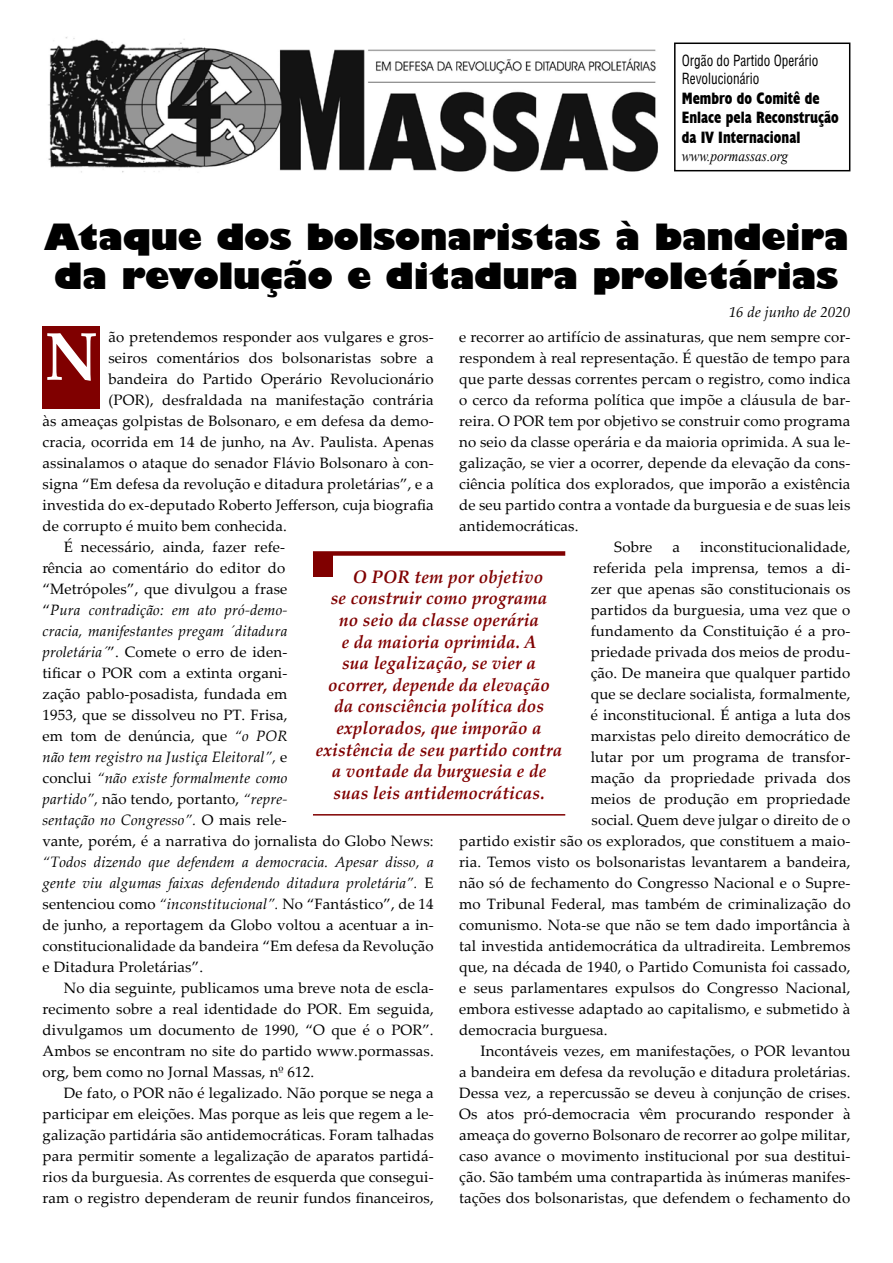
<style>
.page{position:relative;width:893px;height:1263px;background:#fff}
.page>*{position:absolute;margin:0;border:0;box-sizing:border-box;transform-origin:0 0}
.t1{font:700 67.5px "Palatino Linotype";color:#fff;scale:.95 1}
.t2{font:800 36px/39px "Humanist 521 BT";color:#000}
.t3{font:italic 700 18px "Palatino Linotype";letter-spacing:.01em;color:#800000;scale:.95 1}
.t4{font:700 condensed 16.5px/19.5px "Humanist 521 BT Xtra";color:#000;scale:.9 1}
.t5{font:15px/21px "Palatino Linotype";letter-spacing:.01em;color:#000;text-align:justify}
.t6{font:italic 15px "Palatino Linotype";letter-spacing:.01em;color:#000}
.t7{font:15px/18px "Switzerland Condensed";color:#000;scale:.88 1}
.t8{font:italic 15px "Times New Roman";color:#000;scale:.88 1}
.s1{font-style:normal}
.s2{font-style:italic}
</style>
<div class="page">
<img style="left:48px;top:37px;width:611px;height:136px">
<div style="left:674px;top:43px;width:176px;height:128px;border:2px solid #000"></div>
<div style="left:43px;top:326px;width:57px;height:83px;background:#800000"></div>
<div style="left:313px;top:551px;width:252px;height:5px;background:#800000"></div>
<hr style="left:313px;top:814px;width:252px;height:1px;background:#800000">
<div style="left:313px;top:555px;width:19px;height:21px;background:#800000"></div>
<p class="t7" style="left:682px;top:51px;width:157px">Orgão do Partido Operário<br>Revolucionário</p>
<p class="t4" style="left:682px;top:88px;width:176px">Membro do Comitê de<br>Enlace pela Reconstrução da IV Internacional</p>
<p class="t8" style="left:682px;top:145px;width:122px">www.pormassas.org</p>
<h2 class="t2" style="left:44px;top:217px;width:806px">Ataque dos bolsonaristas à bandeira da revolução e ditadura proletárias</h2>
<p class="t6" style="left:729px;top:301px;width:123px">16 de junho de 2020</p>
<p class="t5" style="left:459px;top:326px;width:393px">e recorrer ao artifício de assinaturas, que nem sempre cor-</p>
<p class="t5" style="left:459px;top:347px;width:393px">respondem à real representação. É questão de tempo para</p>
<p class="t5" style="left:459px;top:368px;width:393px">que parte dessas correntes percam o registro, como indica</p>
<p class="t5" style="left:459px;top:389px;width:393px">o cerco da reforma política que impõe a cláusula de bar-</p>
<p class="t5" style="left:459px;top:410px;width:393px">reira. O POR tem por objetivo se construir como programa</p>
<p class="t5" style="left:459px;top:431px;width:393px">no seio da classe operária e da maioria oprimida. A sua le-</p>
<p class="t5" style="left:459px;top:452px;width:393px">galização, se vier a ocorrer, depende da elevação da cons-</p>
<p class="t5" style="left:459px;top:473px;width:393px">ciência política dos explorados, que imporão a existência</p>
<p class="t5" style="left:459px;top:494px;width:393px">de seu partido contra a vontade da burguesia e de suas leis</p>
<p class="t5" style="left:459px;top:515px;width:121px">antidemocráticas.</p>
<p class="t5" style="left:614px;top:536px;width:40px">Sobre</p>
<p class="t5" style="left:672px;top:536px;width:9px">a</p>
<p class="t5" style="left:700px;top:536px;width:152px">inconstitucionalidade,</p>
<p class="t5" style="left:593px;top:557px;width:259px">referida pela imprensa, temos a di-</p>
<p class="t5" style="left:591px;top:578px;width:261px">zer que apenas são constitucionais os</p>
<p class="t5" style="left:591px;top:599px;width:261px">partidos da burguesia, uma vez que o</p>
<p class="t5" style="left:591px;top:620px;width:261px">fundamento da Constituição é a pro-</p>
<p class="t5" style="left:591px;top:641px;width:261px">priedade privada dos meios de produ-</p>
<p class="t5" style="left:591px;top:662px;width:261px">ção. De maneira que qualquer partido</p>
<p class="t5" style="left:591px;top:683px;width:261px">que se declare socialista, formalmente,</p>
<p class="t5" style="left:591px;top:704px;width:261px">é inconstitucional. É antiga a luta dos</p>
<p class="t5" style="left:591px;top:725px;width:261px">marxistas pelo direito democrático de</p>
<p class="t5" style="left:591px;top:746px;width:261px">lutar por um programa de transfor-</p>
<p class="t5" style="left:591px;top:767px;width:261px">mação da propriedade privada dos</p>
<p class="t5" style="left:591px;top:788px;width:261px">meios de produção em propriedade</p>
<p class="t5" style="left:591px;top:809px;width:260px">social. Quem deve julgar o direito de o</p>
<p class="t5" style="left:459px;top:830px;width:393px">partido existir são os explorados, que constituem a maio-</p>
<p class="t5" style="left:459px;top:851px;width:393px">ria. Temos visto os bolsonaristas levantarem a bandeira,</p>
<p class="t5" style="left:459px;top:872px;width:393px">não só de fechamento do Congresso Nacional e o Supre-</p>
<p class="t5" style="left:459px;top:893px;width:393px">mo Tribunal Federal, mas também de criminalização do</p>
<p class="t5" style="left:459px;top:914px;width:393px">comunismo. Nota-se que não se tem dado importância à</p>
<p class="t5" style="left:459px;top:935px;width:393px">tal investida antidemocrática da ultradireita. Lembremos</p>
<p class="t5" style="left:459px;top:956px;width:393px">que, na década de 1940, o Partido Comunista foi cassado,</p>
<p class="t5" style="left:459px;top:977px;width:393px">e seus parlamentares expulsos do Congresso Nacional,</p>
<p class="t5" style="left:459px;top:998px;width:393px">embora estivesse adaptado ao capitalismo, e submetido à</p>
<p class="t5" style="left:459px;top:1019px;width:150px">democracia burguesa.</p>
<p class="t5" style="left:480px;top:1040px;width:371px">Incontáveis vezes, em manifestações, o POR levantou</p>
<p class="t5" style="left:459px;top:1061px;width:393px">a bandeira em defesa da revolução e ditadura proletárias.</p>
<p class="t5" style="left:459px;top:1082px;width:393px">Dessa vez, a repercussão se deveu à conjunção de crises.</p>
<p class="t5" style="left:459px;top:1103px;width:393px">Os atos pró-democracia vêm procurando responder à</p>
<p class="t5" style="left:459px;top:1124px;width:393px">ameaça do governo Bolsonaro de recorrer ao golpe militar,</p>
<p class="t5" style="left:459px;top:1145px;width:393px">caso avance o movimento institucional por sua destitui-</p>
<p class="t5" style="left:459px;top:1166px;width:393px">ção. São também uma contrapartida às inúmeras manifes-</p>
<p class="t5" style="left:459px;top:1187px;width:393px">tações dos bolsonaristas, que defendem o fechamento do</p>
<p class="t5" style="left:108px;top:326px;width:327px">ão pretendemos responder aos vulgares e gros-</p>
<p class="t5" style="left:108px;top:347px;width:327px">seiros comentários dos bolsonaristas sobre a</p>
<p class="t5" style="left:108px;top:368px;width:327px">bandeira do Partido Operário Revolucionário</p>
<p class="t5" style="left:108px;top:389px;width:327px">(POR), desfraldada na manifestação contrária</p>
<p class="t5" style="left:43px;top:410px;width:393px">às ameaças golpistas de Bolsonaro, e em defesa da demo-</p>
<p class="t5" style="left:43px;top:431px;width:393px">cracia, ocorrida em 14 de junho, na Av. Paulista. Apenas</p>
<p class="t5" style="left:43px;top:452px;width:393px">assinalamos o ataque do senador Flávio Bolsonaro à con-</p>
<p class="t5" style="left:43px;top:473px;width:393px">signa “Em defesa da revolução e ditadura proletárias”, e a</p>
<p class="t5" style="left:43px;top:494px;width:393px">investida do ex-deputado Roberto Jefferson, cuja biografia</p>
<p class="t5" style="left:43px;top:515px;width:246px">de corrupto é muito bem conhecida.</p>
<p class="t5" style="left:64px;top:536px;width:223px">É necessário, ainda, fazer refe-</p>
<p class="t5" style="left:43px;top:557px;width:244px">rência ao comentário do editor do</p>
<p class="t5" style="left:43px;top:578px;width:246px">“Metrópoles”, que divulgou a frase</p>
<p class="t6" style="left:43px;top:599px;width:246px"><span class="s1">“</span>Pura contradição: em ato pró-demo-</p>
<p class="t6" style="left:43px;top:620px;width:246px">cracia, manifestantes pregam ´ditadura</p>
<p class="t5" style="left:43px;top:641px;width:246px"><span class="s2">proletária´</span>”. Comete o erro de iden-</p>
<p class="t5" style="left:43px;top:662px;width:246px">tificar o POR com a extinta organi-</p>
<p class="t5" style="left:43px;top:683px;width:246px">zação pablo-posadista, fundada em</p>
<p class="t5" style="left:43px;top:704px;width:246px">1953, que se dissolveu no PT. Frisa,</p>
<p class="t5" style="left:43px;top:725px;width:246px">em tom de denúncia, que <span class="s2">“o POR</span></p>
<p class="t6" style="left:43px;top:746px;width:246px">não tem registro na Justiça Eleitoral”, <span class="s1">e</span></p>
<p class="t6" style="left:43px;top:767px;width:246px"><span class="s1">conclui</span> “não existe formalmente como</p>
<p class="t5" style="left:43px;top:788px;width:246px"><span class="s2">partido”,</span> não tendo, portanto, <span class="s2">“repre-</span></p>
<p class="t6" style="left:43px;top:809px;width:246px">sentação no Congresso”. <span class="s1">O mais rele-</span></p>
<p class="t5" style="left:43px;top:830px;width:393px">vante, porém, é a narrativa do jornalista do Globo News:</p>
<p class="t5" style="left:43px;top:851px;width:393px"><span class="s2">“Todos dizendo que defendem a democracia. Apesar disso, a gente viu algumas faixas defendendo ditadura proletária”.</span> E sentenciou como <span class="s2">“inconstitucional”.</span> No “Fantástico”, de 14 de junho, a reportagem da Globo voltou a acentuar a in&shy;constitucionalidade da bandeira “Em defesa da Revolução e Ditadura Proletárias”.</p>
<p class="t5" style="left:43px;top:977px;width:393px;text-indent:21px">No dia seguinte, publicamos uma breve nota de escla&shy;recimento sobre a real identidade do POR. Em seguida, divulgamos um documento de 1990, “O que é o POR”.<br>Ambos se encontram no site do partido www.pormassas. org, bem como no Jornal Massas, nº 612.</p>
<p class="t5" style="left:43px;top:1082px;width:393px;text-indent:21px">De fato, o POR não é legalizado. Não porque se nega a participar em eleições. Mas porque as leis que regem a le&shy;galização partidária são antidemocráticas. Foram talhadas para permitir somente a legalização de aparatos partidá&shy;rios da burguesia. As correntes de esquerda que consegui&shy;ram o registro dependeram de reunir fundos financeiros,</p>
<h1 class="t1" style="left:45px;top:309px;width:58px">N</h1>
<p class="t3" style="left:353px;top:564px;width:202px">O POR tem por objetivo</p>
<p class="t3" style="left:331px;top:585px;width:230px">se construir como programa</p>
<p class="t3" style="left:339px;top:607px;width:212px">no seio da classe operária</p>
<p class="t3" style="left:342px;top:629px;width:207px">e da maioria oprimida. A</p>
<p class="t3" style="left:342px;top:650px;width:205px">sua legalização, se vier a</p>
<p class="t3" style="left:328px;top:672px;width:235px">ocorrer, depende da elevação</p>
<p class="t3" style="left:334px;top:693px;width:223px">da consciência política dos</p>
<p class="t3" style="left:336px;top:715px;width:218px">explorados, que imporão a</p>
<p class="t3" style="left:316px;top:737px;width:261px">existência de seu partido contra</p>
<p class="t3" style="left:332px;top:758px;width:227px">a vontade da burguesia e de</p>
<p class="t3" style="left:334px;top:780px;width:224px">suas leis antidemocráticas.</p>
</div>
